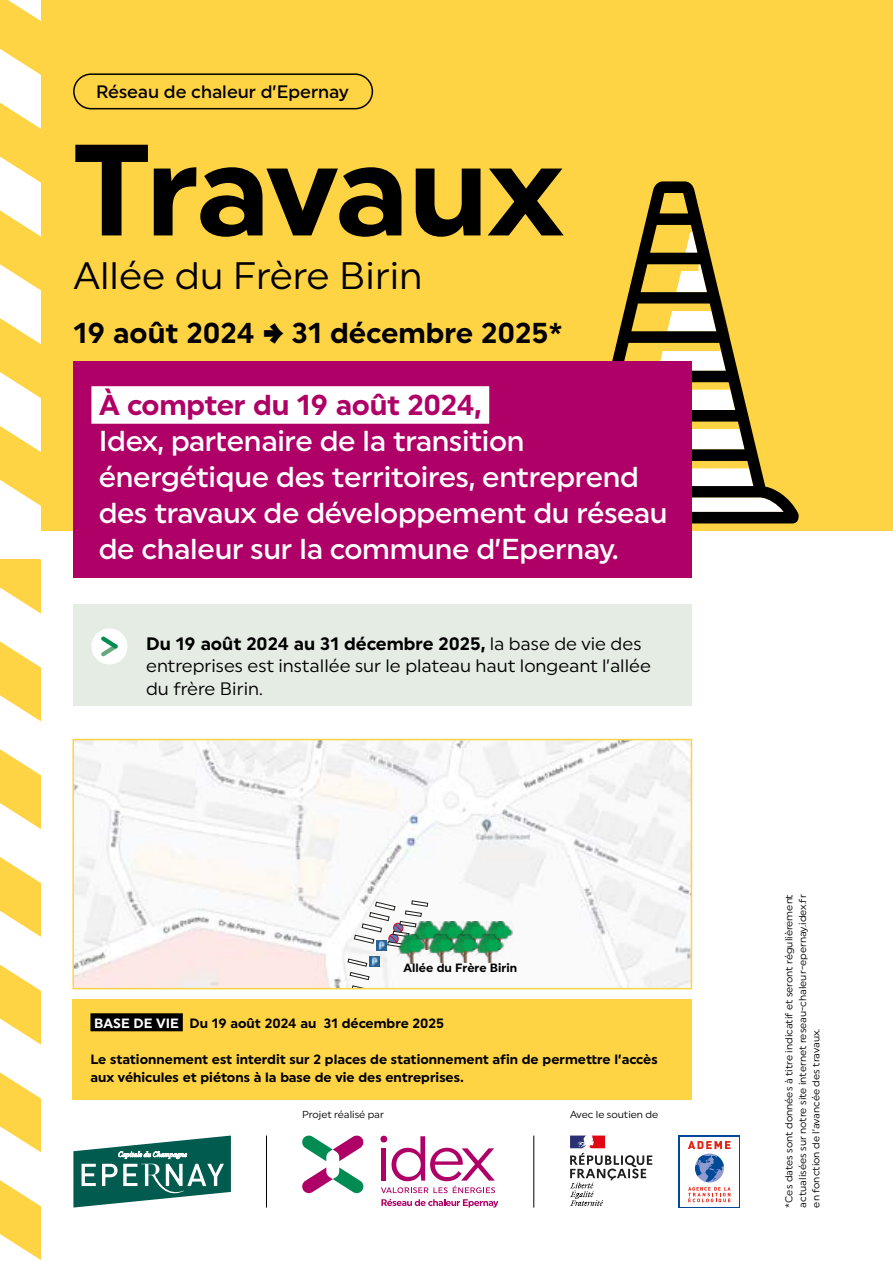
<style>
.page{position:relative;width:893px;height:1263px;background:#fff}
.page>*{position:absolute;margin:0;border:0;box-sizing:border-box;transform-origin:0 0}
.t1{font:700 129.6px "Uniform";letter-spacing:-.02em;color:#000}
.t2{font:38.25px "Uniform";color:#000}
.t3{font:500 28.8px/36px "Uniform";letter-spacing:-.01em;color:#fff}
.t4{font:700 28.8px "Uniform";color:#000}
.t5{font:700 28.8px "Uniform";letter-spacing:-.01em;color:#af0067}
.t6{font:18px/22.5px "Uniform";color:#000}
.t7{font:500 18px "Uniform";color:#000}
.t8{font:700 13.5px/18px "Uniform";color:#000}
.t9{font:700 12px "Uniform";color:#000}
.t10{font:10.2px/13.5px "Uniform";color:#000;text-align:justify}
.s1{font-family:"Work Sans";font-weight:900}
.s2{font-weight:700}
.s3{color:#fff}
</style>
<div class="page">
<div style="left:0;top:0;width:893px;height:530px;background:#ffd444"></div>
<svg style="left:612px;top:181px;width:187px;height:342px"></svg>
<svg style="left:0;top:0;width:40px;height:1260px"></svg>
<div style="left:73px;top:604px;width:619px;height:102px;background:#e4ece4"></div>
<div style="left:73px;top:361px;width:619px;height:216px;background:#af0067"></div>
<div style="left:73px;top:73px;width:300px;height:36px;border:2px solid #000;border-radius:17px"></div>
<div style="left:91px;top:386px;width:398px;height:38px;background:#fff"></div>
<div style="left:91px;top:628px;width:36px;height:36px;background:#fff;border-radius:50%"></div>
<svg style="left:101px;top:636px;width:17px;height:20px"></svg>
<svg style="left:73px;top:1135px;width:158px;height:72px"></svg>
<svg style="left:302px;top:1167px;width:62px;height:26px"></svg>
<svg style="left:302px;top:1135px;width:62px;height:26px"></svg>
<svg style="left:380px;top:1136px;width:115px;height:57px"></svg>
<svg style="left:381px;top:1199px;width:117px;height:8px"></svg>
<svg style="left:570px;top:1135px;width:82px;height:71px"></svg>
<div style="left:679px;top:1135px;width:61px;height:72px;background:#004998"></div>
<div style="left:680px;top:1137px;width:59px;height:69px;background:#fff"></div>
<svg style="left:688px;top:1141px;width:43px;height:61px"></svg>
<hr style="left:266px;top:1135px;width:1px;height:72px;background:#000">
<hr style="left:533px;top:1135px;width:1px;height:72px;background:#000">
<img style="left:75px;top:742px;width:614px;height:244px">
<svg style="left:350px;top:972px;width:19px;height:8px"></svg>
<img style="left:428px;top:921px;width:9px;height:13px">
<img style="left:437px;top:921px;width:23px;height:13px">
<img style="left:460px;top:921px;width:25px;height:13px">
<img style="left:485px;top:921px;width:28px;height:29px">
<img style="left:397px;top:950px;width:29px;height:13px">
<img style="left:428px;top:934px;width:23px;height:29px">
<img style="left:451px;top:934px;width:25px;height:29px">
<img style="left:476px;top:934px;width:29px;height:29px">
<svg style="left:348px;top:957px;width:31px;height:9px"></svg>
<svg style="left:354px;top:901px;width:74px;height:49px"></svg>
<div style="left:72px;top:739px;width:620px;height:250px;border:2px solid #ffd444"></div>
<div style="left:72px;top:998px;width:620px;height:101px;background:#ffd444"></div>
<div style="left:90px;top:1013px;width:93px;height:18px;background:#000"></div>
<h3 class="t7" style="left:96px;top:81px;width:254px">Réseau de chaleur d’Epernay</h3>
<h1 class="t1" style="left:73px;top:112px;width:491px">Travaux</h1>
<h2 class="t2" style="left:73px;top:253px;width:351px">Allée du Frère Birin</h2>
<h3 class="t4" style="left:73px;top:316px;width:491px">19 août 2024 <span class="s1">→</span> 31 décembre 2025*</h3>
<h3 class="t5" style="left:99px;top:388px;width:384px">À compter du 19 août 2024,</h3>
<h3 class="t3" style="left:99px;top:423px;width:570px">Idex, partenaire de la transition énergétique des territoires, entreprend des travaux de développement du réseau de chaleur sur la commune d’Epernay.</h3>
<h3 class="t6" style="left:146px;top:632px;width:506px"><span class="s2">Du 19 août 2024 au 31 décembre 2025,</span> la base de vie des entreprises est installée sur le plateau haut longeant l’allée du frère Birin.</h3>
<p class="t9" style="left:404px;top:960px;width:115px">Allée du Frère Birin</p>
<h3 class="t8" style="left:94px;top:1013px;width:351px"><span class="s3">BASE DE VIE</span> Du 19 août 2024 au 31 décembre 2025</h3>
<h3 class="t8" style="left:90px;top:1049px;width:569px">Le stationnement est interdit sur 2 places de stationnement afin de permettre l’accès aux véhicules et piétons à la base de vie des entreprises.</h3>
<p class="t10" style="left:302px;top:1107px;width:83px">Projet réalisé par</p>
<p class="t10" style="left:570px;top:1107px;width:90px">Avec le soutien de</p>
<p class="t10" style="left:782px;top:1207px;width:315px;rotate:-90deg">*Ces dates sont données à titre indicatif et seront régulièrement actualisées sur notre site internet reseau-chaleur-epernay.idex.fr en fonction de l’avancée des travaux.</p>
</div>
